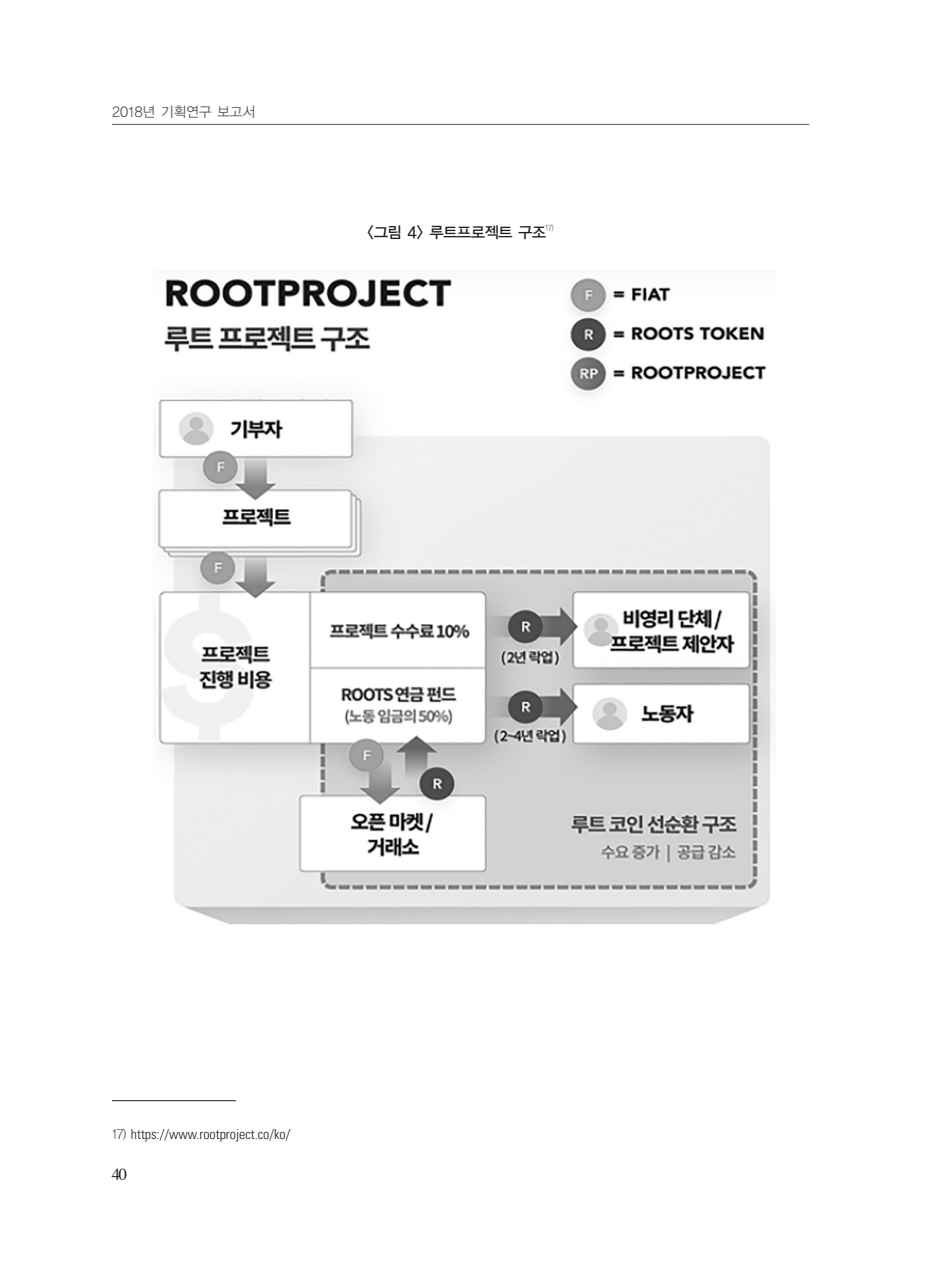
<style>
.page{position:relative;width:933px;height:1274px;background:#fff}
.page>*{position:absolute;margin:0;border:0;box-sizing:border-box;transform-origin:0 0}
.t1{font:16.62px "Times";color:#231f20}
.t2{font:15.75px "YGO13";letter-spacing:-.1em;color:#231f20}
.내_각주__스타일{font:300 condensed 14px "Univers LT";color:#231f20}
.t3{font:14px "YGO12";letter-spacing:-.08em;color:#57585a}
.s1{font-family:"YGO11";font-weight:400;font-stretch:normal;font-size:13.12px}
</style>
<div class="page">
<hr style="left:112px;top:124px;width:697px;height:1px;background:#57585a">
<hr style="left:112px;top:1100px;width:124px;height:1px;background:#231f20">
<img style="left:155px;top:278px;width:619px;height:647px">
<p class="t3" style="left:112px;top:103px;width:146px">2018년 기획연구 보고서</p>
<p class="t2" style="left:367px;top:222px;width:189px">&lt;그림 4&gt; 루트프로젝트 구조<sup>17)</sup></p>
<p class="내_각주__스타일" style="left:112px;top:1126px;width:180px"><span class="s1">17)</span> https://www.rootproject.co/ko/</p>
<p class="t1" style="left:112px;top:1159px;width:17px">40</p>
</div>
